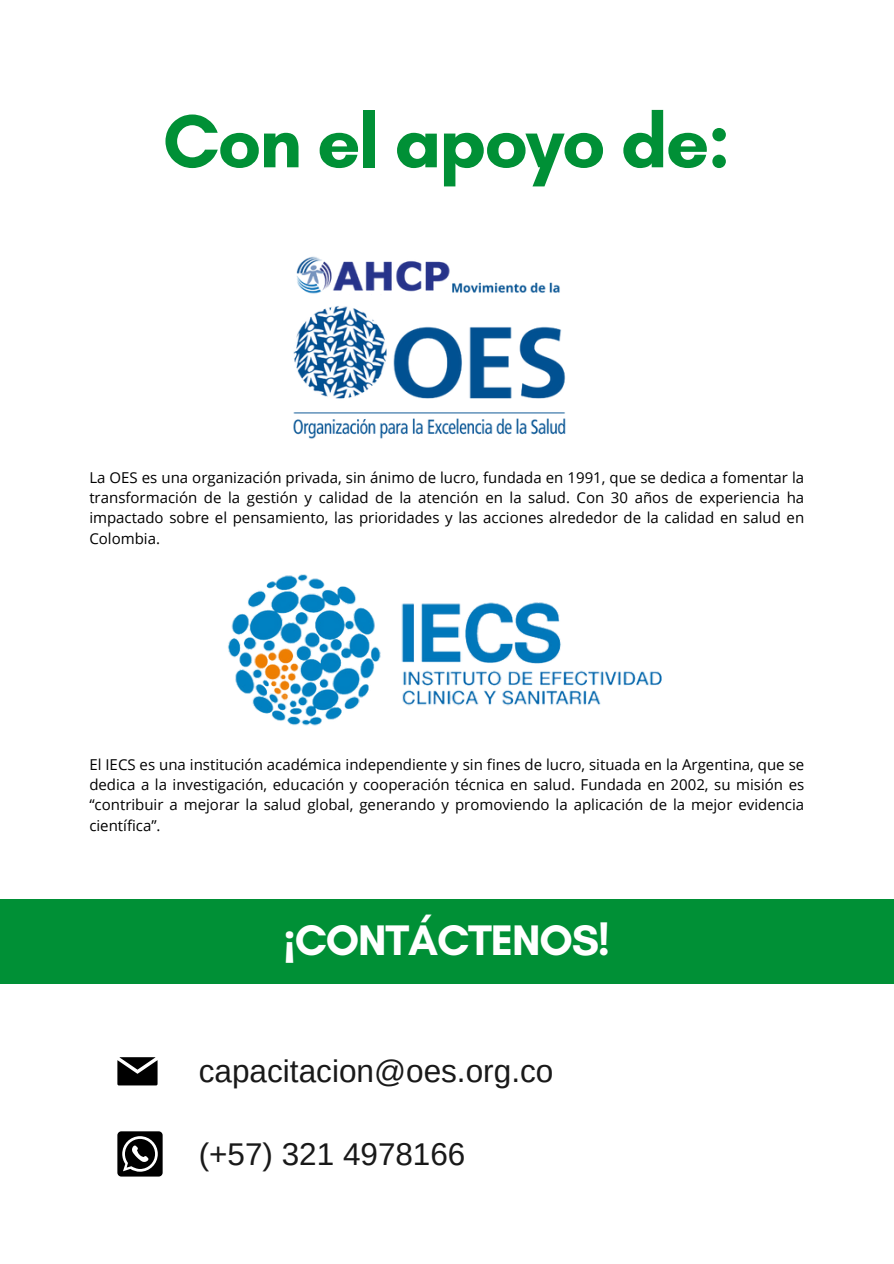
<style>
.page{position:relative;width:894px;height:1264px;background:#fff}
.page>*{position:absolute;margin:0;border:0;box-sizing:border-box;transform-origin:0 0}
.t1{font:700 76.5px "Glacial Indifference";letter-spacing:-.025em;color:#009036}
.t2{font:700 43.5px "Glacial Indifference";letter-spacing:-.025em;color:#fff}
.t3{font:31.5px "Arimo";color:#191919}
.t4{font:15px/20.2px "Open Sans";color:#000;text-align:justify}
.s1{font-family:"Noto Sans"}
</style>
<div class="page">
<div style="left:0;top:899px;width:893px;height:84px;background:#009036"></div>
<svg style="left:117px;top:1057px;width:40px;height:28px"></svg>
<img style="left:227px;top:574px;width:435px;height:152px">
<div style="left:117px;top:1131px;width:45px;height:45px;background:#000;border-radius:4px"></div>
<svg style="left:122px;top:1136px;width:36px;height:35px"></svg>
<img style="left:293px;top:256px;width:273px;height:183px">
<p class="t1" style="left:163px;top:95px;width:569px">Con el apoyo de:</p>
<p class="t4" style="left:89px;top:467px;width:716px">La OES es una organización privada, sin ánimo de lucro, fundada en 1991, que se dedica a fomentar la transformación de la gestión y calidad de la atención en la salud. Con 30 años de experiencia ha impactado sobre el pensamiento, las prioridades y las acciones alrededor de la calidad en salud en Colombia.</p>
<p class="t4" style="left:89px;top:753px;width:716px">El IECS es una institución académica independiente y sin fines de lucro, situada en la Argentina, que se dedica a la investigación, educación y cooperación técnica en salud. Fundada en 2002, su misión es “contribuir a mejorar la salud global, generando y promoviendo la aplicación de la mejor evidencia científica”.</p>
<p class="t2" style="left:283px;top:913px;width:328px"><span class="s1">¡</span>CONTÁCTENOS!</p>
<h1 class="t3" style="left:199px;top:1053px;width:356px">capacitacion@oes.org.co</h1>
<p class="t3" style="left:199px;top:1136px;width:268px">(+57) 321 4978166</p>
</div>
